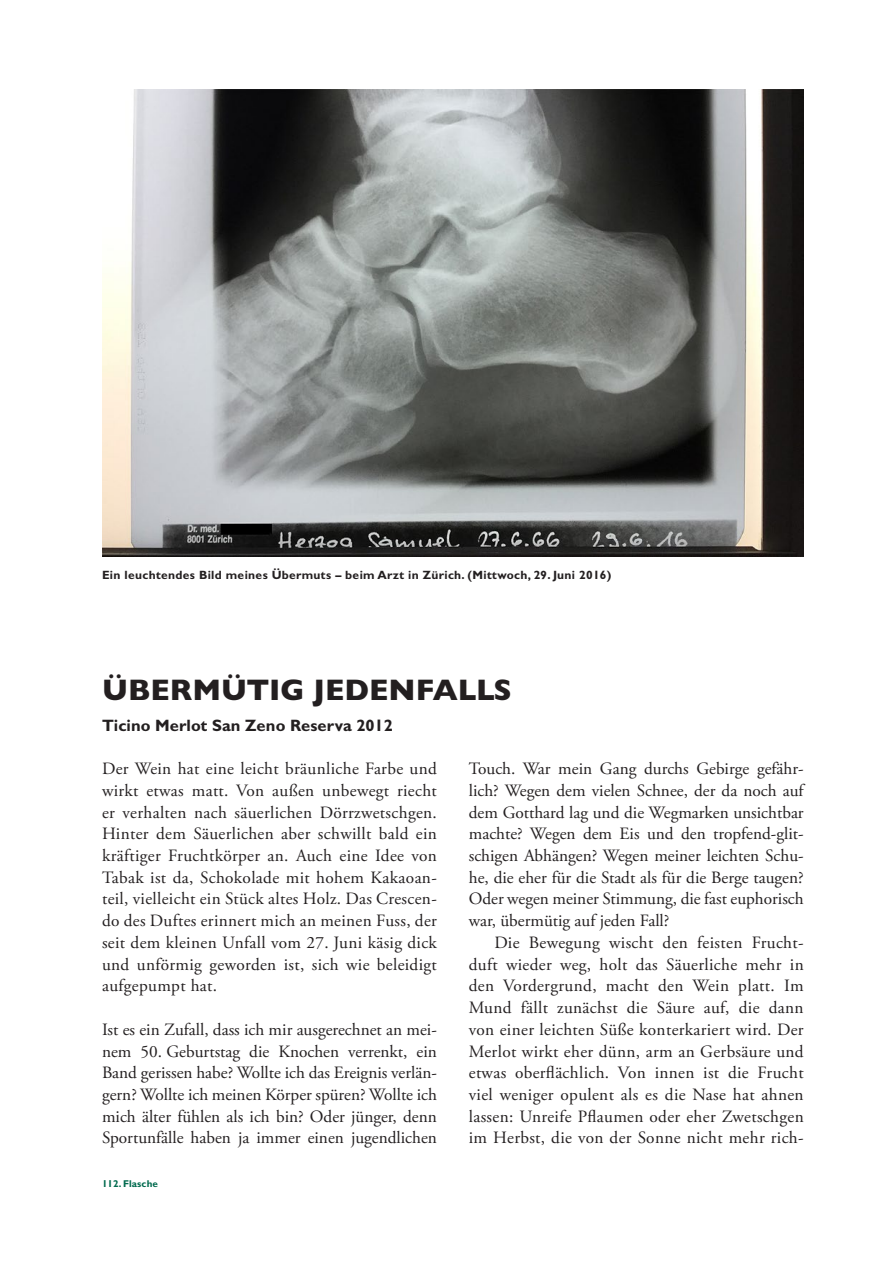
<style>
.page{position:relative;width:893px;height:1263px;background:#fff}
.page>*{position:absolute;margin:0;border:0;box-sizing:border-box;transform-origin:0 0}
.Titel{font:800 30px "Gill Sans MT Pro";color:#231f20}
.Lauftext_ohne_Einzug{font:17.25px/21.8px "Adobe Garamond Pro";color:#231f20;text-align:justify}
.Lauftext_mit_Einzug{font:17.25px/21.8px "Adobe Garamond Pro";letter-spacing:.02em;color:#231f20;text-align:justify}
.Vorspann{font:700 16.5px "Gill Sans MT Pro";color:#231f20}
.Bildlegende{font:700 12px "Gill Sans MT Pro";letter-spacing:.025em;color:#231f20}
.Thema_der_Seiten{font:700 9.9px "Gill Sans MT Pro";letter-spacing:.01em;color:#006a4e}
</style>
<div class="page">
<img style="left:102px;top:89px;width:702px;height:468px">
<p class="Bildlegende" style="left:102px;top:567px;width:511px">Ein leuchtendes Bild meines Übermuts – beim Arzt in Zürich. (Mittwoch, 29. Juni 2016)</p>
<p class="Titel" style="left:102px;top:672px;width:411px">ÜBERMÜTIG JEDENFALLS</p>
<p class="Vorspann" style="left:102px;top:715px;width:292px">Ticino Merlot San Zeno Reserva 2012</p>
<p class="Lauftext_ohne_Einzug" style="left:469px;top:758px;width:336px">Touch. War mein Gang durchs Gebirge gefähr&shy;lich? Wegen dem vielen Schnee, der da noch auf dem Gotthard lag und die Wegmarken unsichtbar machte? Wegen dem Eis und den tropfend-glit&shy;schigen Abhängen? Wegen meiner leichten Schu&shy;he, die eher für die Stadt als für die Berge taugen?<br>Oder wegen meiner Stimmung, die fast euphorisch war, übermütig auf jeden Fall?</p>
<p class="Lauftext_mit_Einzug" style="left:469px;top:932px;width:336px;text-indent:26px">Die Bewegung wischt den feisten Frucht&shy;duft wieder weg, holt das Säuerliche mehr in den Vordergrund, macht den Wein platt. Im Mund fällt zunächst die Säure auf, die dann von einer leichten Süße konterkariert wird. Der Merlot wirkt eher dünn, arm an Gerbsäure und etwas oberflächlich. Von innen ist die Frucht viel weniger opulent als es die Nase hat ahnen lassen: Unreife Pflaumen oder eher Zwetschgen im Herbst, die von der Sonne nicht mehr rich-</p>
<p class="Lauftext_ohne_Einzug" style="left:102px;top:758px;width:336px">Der Wein hat eine leicht bräunliche Farbe und wirkt etwas matt. Von außen unbewegt riecht er verhalten nach säuerlichen Dörrzwetschgen.<br>Hinter dem Säuerlichen aber schwillt bald ein kräftiger Fruchtkörper an. Auch eine Idee von Tabak ist da, Schokolade mit hohem Kakaoan&shy;teil, vielleicht ein Stück altes Holz. Das Crescen&shy;do des Duftes erinnert mich an meinen Fuss, der seit dem kleinen Unfall vom 27. Juni käsig dick und unförmig geworden ist, sich wie beleidigt aufgepumpt hat.</p>
<p class="Lauftext_ohne_Einzug" style="left:102px;top:1019px;width:336px">Ist es ein Zufall, dass ich mir ausgerechnet an mei&shy;nem 50. Geburtstag die Knochen verrenkt, ein Band gerissen habe? Wollte ich das Ereignis verlän&shy;gern? Wollte ich meinen Körper spüren? Wollte ich mich älter fühlen als ich bin? Oder jünger, denn Sportunfälle haben ja immer einen jugendlichen</p>
<p class="Thema_der_Seiten" style="left:102px;top:1177px;width:58px">112. Flasche</p>
</div>
